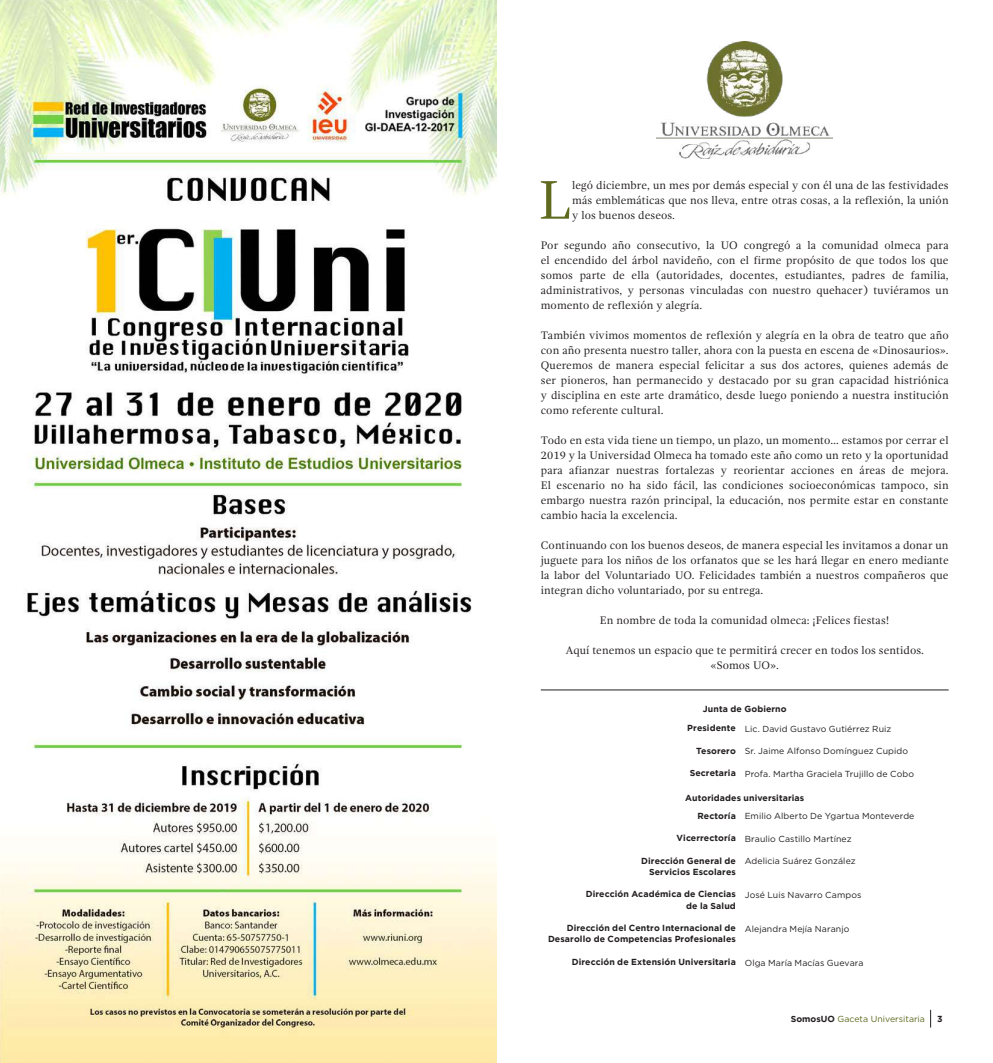
<style>
.page{position:relative;width:993px;height:1063px;background:#fff}
.page>*{position:absolute;margin:0;border:0;box-sizing:border-box;transform-origin:0 0}
.t1{font:56px "Gandhi Serif";color:#5f6a1f}
.t2{font:11.25px/15px "Gandhi Serif";letter-spacing:.01em;color:#231f20;text-align:justify}
.t3{font:700 8.75px/11.2px "Gotham";letter-spacing:.015em;color:#231f20;text-align:right}
.t4{font:8.75px "Gotham";letter-spacing:.01em;color:#231f20}
.t5{font:8.75px "Gotham";color:#5f6a1f}
.s1{font-weight:700;color:#231f20}
</style>
<div class="page">
<hr style="left:540px;top:690px;width:408px;height:1px;background:#231f20">
<img style="left:656px;top:42px;width:176px;height:116px">
<img style="left:0;top:0;width:496px;height:1063px">
<h1 class="t1" style="left:538px;top:168px;width:35px">L</h1>
<p class="t2" style="left:572px;top:177px;width:378px">legó diciembre, un mes por demás especial y con él una de las festividades más emblemáticas que nos lleva, entre otras cosas, a la reflexión, la unión y los buenos deseos.</p>
<p class="t2" style="left:540px;top:237px;width:409px">Por segundo año consecutivo, la UO congregó a la comunidad olmeca para el encendido del árbol navideño, con el firme propósito de que todos los que somos parte de ella (autoridades, docentes, estudiantes, padres de familia, administrativos, y personas vinculadas con nuestro quehacer) tuviéramos un momento de reflexión y alegría.</p>
<p class="t2" style="left:540px;top:327px;width:409px">También vivimos momentos de reflexión y alegría en la obra de teatro que año con año presenta nuestro taller, ahora con la puesta en escena de «Dinosaurios».<br>Queremos de manera especial felicitar a sus dos actores, quienes además de ser pioneros, han permanecido y destacado por su gran capacidad histriónica y disciplina en este arte dramático, desde luego poniendo a nuestra institución como referente cultural.</p>
<p class="t2" style="left:540px;top:432px;width:409px">Todo en esta vida tiene un tiempo, un plazo, un momento… estamos por cerrar el 2019 y la Universidad Olmeca ha tomado este año como un reto y la oportunidad para afianzar nuestras fortalezas y reorientar acciones en áreas de mejora.<br>El escenario no ha sido fácil, las condiciones socioeconómicas tampoco, sin embargo nuestra razón principal, la educación, nos permite estar en constante cambio hacia la excelencia.</p>
<p class="t2" style="left:540px;top:537px;width:409px">Continuando con los buenos deseos, de manera especial les invitamos a donar un juguete para los niños de los orfanatos que se les hará llegar en enero mediante la labor del Voluntariado UO. Felicidades también a nuestros compañeros que integran dicho voluntariado, por su entrega.</p>
<p class="t2" style="left:599px;top:612px;width:291px">En nombre de toda la comunidad olmeca: ¡Felices fiestas!</p>
<p class="t2" style="left:565px;top:642px;width:360px;line-height:15.6px;text-align:center">Aquí tenemos un espacio que te permitirá crecer en todos los sentidos. «Somos UO».</p>
<p class="t3" style="left:702px;top:703px;width:85px">Junta de Gobierno</p>
<p class="t3" style="left:687px;top:722px;width:50px">Presidente</p>
<p class="t3" style="left:695px;top:745px;width:41px">Tesorero</p>
<p class="t3" style="left:689px;top:767px;width:48px">Secretaria</p>
<p class="t4" style="left:744px;top:723px;width:148px">Lic. David Gustavo Gutiérrez Ruiz</p>
<p class="t4" style="left:744px;top:746px;width:165px">Sr. Jaime Alfonso Domínguez Cupido</p>
<p class="t4" style="left:744px;top:768px;width:171px">Profa. Martha Graciela Trujillo de Cobo</p>
<p class="t3" style="left:685px;top:792px;width:121px">Autoridades universitarias</p>
<p class="t3" style="left:697px;top:810px;width:40px">Rectoría</p>
<p class="t3" style="left:676px;top:832px;width:61px">Vicerrectoría</p>
<p class="t3" style="left:641px;top:855px;width:96px">Dirección General de<br>Servicios Escolares</p>
<p class="t3" style="left:585px;top:888px;width:151px">Dirección Académica de Ciencias de la Salud</p>
<p class="t3" style="left:548px;top:922px;width:189px">Dirección del Centro Internacional de<br>Desarollo de Competencias Profesionales</p>
<p class="t3" style="left:571px;top:956px;width:166px">Dirección de Extensión Universitaria</p>
<p class="t4" style="left:744px;top:811px;width:171px">Emilio Alberto De Ygartua Monteverde</p>
<p class="t4" style="left:744px;top:833px;width:108px">Braulio Castillo Martínez</p>
<p class="t4" style="left:744px;top:856px;width:112px">Adelicia Suárez González</p>
<p class="t4" style="left:744px;top:889px;width:118px">José Luis Navarro Campos</p>
<p class="t4" style="left:744px;top:923px;width:106px">Alejandra Mejía Naranjo</p>
<p class="t4" style="left:744px;top:957px;width:120px">Olga María Macías Guevara</p>
<p class="t5" style="left:790px;top:1014px;width:135px"><span class="s1">SomosUO</span> Gaceta Universitaria</p>
<p class="t3" style="left:936px;top:1013px;width:7px">3</p>
</div>
